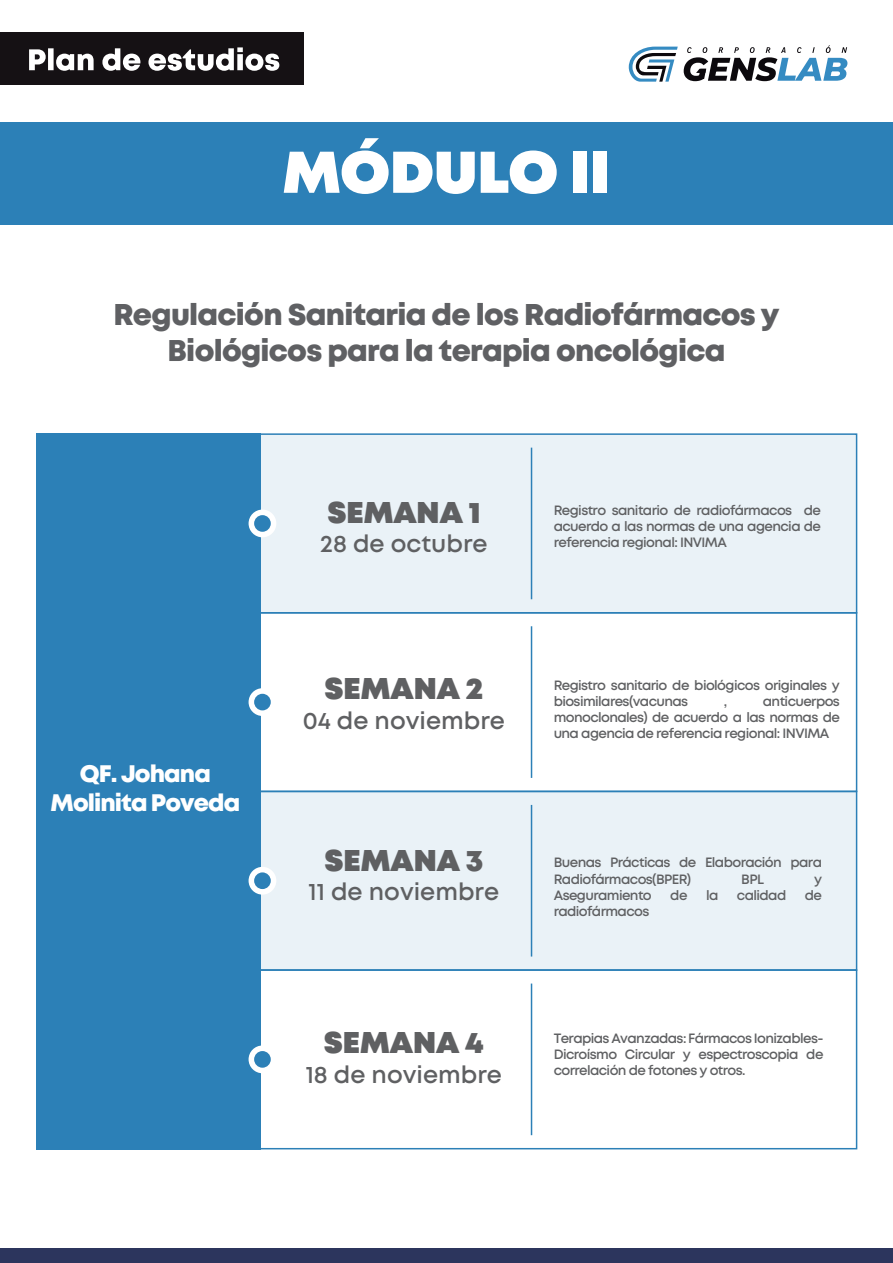
<style>
.page{position:relative;width:893px;height:1263px;background:#fff}
.page>*{position:absolute;margin:0;border:0;box-sizing:border-box;transform-origin:0 0}
.t1{font:900 58.8px "Mont";color:#fff}
.t2{font:800 30px/36px "Mont";letter-spacing:-.025em;color:#5f6063;text-align:center}
.t3{font:900 30px "Mont";color:#5f6062}
.t4{font:600 24px "Mont";color:#5f6062}
.t5{font:800 23.85px/28.7px "Mont";letter-spacing:-.04em;color:#fff;text-align:center}
.t6{font:600 13.5px/16.2px "Mont";letter-spacing:-.045em;color:#5f6062;text-align:justify}
</style>
<div class="page">
<div style="left:0;top:122px;width:893px;height:103px;background:#2c80b7"></div>
<div style="left:0;top:32px;width:303px;height:52px;background:#151114"></div>
<svg style="left:29px;top:47px;width:250px;height:24px"></svg>
<div style="left:0;top:1248px;width:893px;height:15px;background:#2c355d"></div>
<div style="left:251px;top:434px;width:606px;height:179px;background:#eaf2f7"></div>
<div style="left:250px;top:612px;width:607px;height:180px;border:2px solid #2c80b7"></div>
<div style="left:251px;top:791px;width:606px;height:179px;background:#eaf2f7"></div>
<div style="left:250px;top:969px;width:607px;height:180px;border:2px solid #2c80b7"></div>
<div style="left:36px;top:433px;width:224px;height:716px;background:#2c80b7"></div>
<hr style="left:531px;top:448px;width:1px;height:151px;background:#2c80b7">
<hr style="left:531px;top:626px;width:1px;height:152px;background:#2c80b7">
<hr style="left:531px;top:805px;width:1px;height:151px;background:#2c80b7">
<hr style="left:531px;top:983px;width:1px;height:152px;background:#2c80b7">
<svg style="left:249px;top:688px;width:22px;height:28px"></svg>
<svg style="left:249px;top:510px;width:27px;height:27px"></svg>
<svg style="left:249px;top:867px;width:27px;height:28px"></svg>
<svg style="left:249px;top:1045px;width:22px;height:28px"></svg>
<svg style="left:629px;top:47px;width:49px;height:35px"></svg>
<svg style="left:684px;top:45px;width:163px;height:36px"></svg>
<h1 class="t1" style="left:283px;top:134px;width:329px">MÓDULO II</h1>
<h2 class="t2" style="left:113px;top:297px;width:668px">Regulación Sanitaria de los Radiofármacos y<br>Biológicos para la terapia oncológica</h2>
<h2 class="t3" style="left:327px;top:493px;width:155px">SEMANA 1</h2>
<p class="t6" style="left:554px;top:502px;width:269px">Registro sanitario de radiofármacos de acuerdo a las normas de una agencia de referencia regional: INVIMA</p>
<h3 class="t4" style="left:320px;top:529px;width:169px">28 de octubre</h3>
<h3 class="t5" style="left:51px;top:760px;width:191px">QF. Johana<br>Molinita Poveda</h3>
<h2 class="t3" style="left:324px;top:669px;width:160px">SEMANA 2</h2>
<p class="t6" style="left:554px;top:677px;width:288px">Registro sanitario de biológicos originales y biosimilares(vacunas</p>
<p class="t6" style="left:724px;top:693px;width:5px">,</p>
<p class="t6" style="left:554px;top:693px;width:288px;text-indent:209px">anticuerpos monoclonales) de acuerdo a las normas de una agencia de referencia regional: INVIMA</p>
<h3 class="t4" style="left:303px;top:705px;width:204px">04 de noviembre</h3>
<h2 class="t3" style="left:324px;top:840px;width:160px">SEMANA 3</h2>
<p class="t6" style="left:554px;top:854px;width:270px">Buenas Prácticas de Elaboración para<br>Radiofármacos(BPER)</p>
<p class="t6" style="left:741px;top:871px;width:24px">BPL</p>
<p class="t6" style="left:814px;top:871px;width:10px">y</p>
<h3 class="t4" style="left:309px;top:876px;width:192px">11 de noviembre</h3>
<p class="t6" style="left:554px;top:887px;width:100px">Aseguramiento</p>
<p class="t6" style="left:670px;top:887px;width:19px">de</p>
<p class="t6" style="left:706px;top:887px;width:14px">la</p>
<p class="t6" style="left:737px;top:887px;width:51px">calidad</p>
<p class="t6" style="left:805px;top:887px;width:19px">de</p>
<p class="t6" style="left:554px;top:903px;width:97px">radiofármacos</p>
<h2 class="t3" style="left:324px;top:1023px;width:161px">SEMANA 4</h2>
<p class="t6" style="left:554px;top:1030px;width:271px">Terapias Avanzadas: Fármacos Ionizables-Dicroísmo Circular y espectroscopia de correlación de fotones y otros.</p>
<h3 class="t4" style="left:306px;top:1059px;width:198px">18 de noviembre</h3>
</div>
